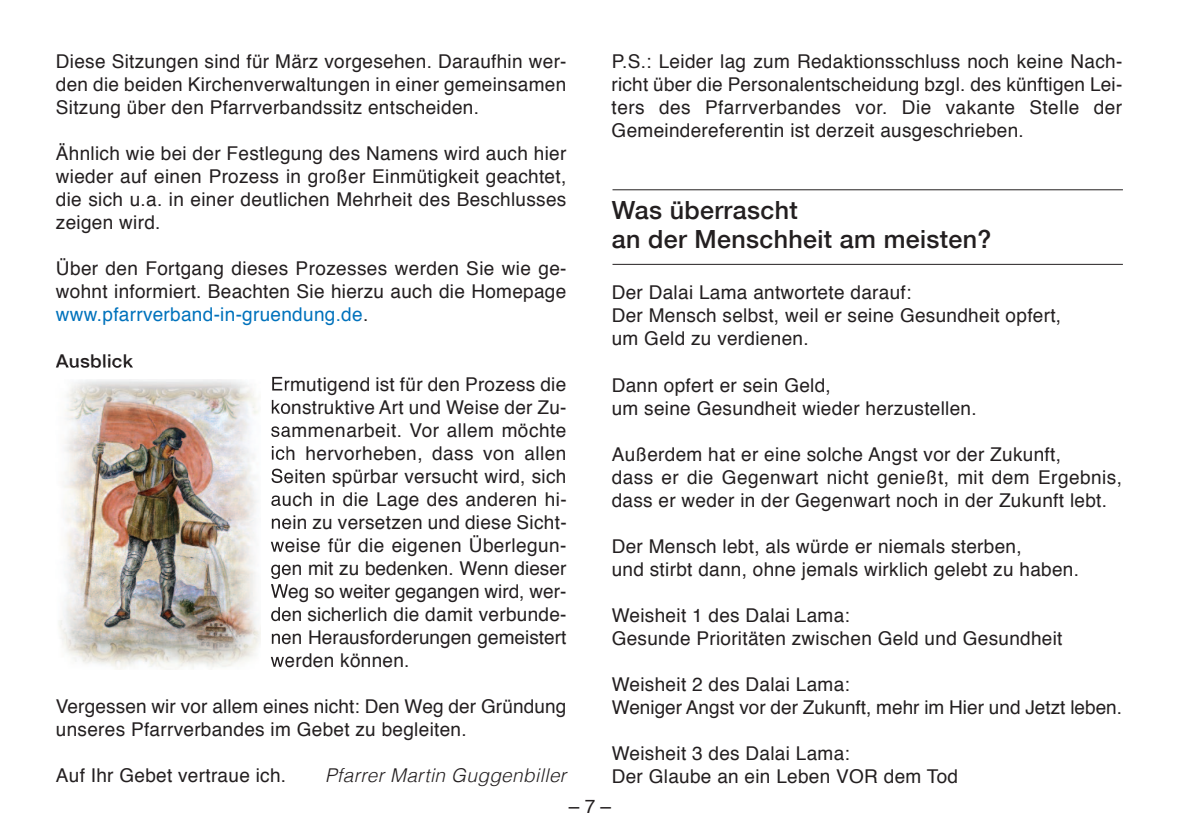
<style>
.page{position:relative;width:1191px;height:840px;background:#fff}
.page>*{position:absolute;margin:0;border:0;box-sizing:border-box;transform-origin:0 0}
.t1{font:500 25px/29px "Helvetica Neue";letter-spacing:.015em;color:#231f20}
.t2{font:19px/23px "Helvetica";letter-spacing:.015em;color:#231f20}
.t3{font:italic 300 19px "Helvetica";letter-spacing:.02em;color:#231f20}
.t4{font:500 19px "Helvetica Neue";letter-spacing:.015em;color:#231f20}
.s1{color:#0072bc}
</style>
<div class="page">
<hr style="left:612px;top:189px;width:511px;height:1px;background:#231f20">
<hr style="left:612px;top:264px;width:510px;height:1px;background:#231f20">
<img style="left:56px;top:365px;width:77px;height:2px">
<img style="left:272px;top:376px;width:15px;height:15px">
<img style="left:272px;top:399px;width:15px;height:14px">
<img style="left:271px;top:426px;width:16px;height:10px">
<img style="left:272px;top:446px;width:15px;height:13px">
<img style="left:271px;top:468px;width:16px;height:15px">
<img style="left:271px;top:495px;width:16px;height:10px">
<img style="left:272px;top:518px;width:15px;height:10px">
<img style="left:271px;top:541px;width:16px;height:10px">
<img style="left:271px;top:564px;width:16px;height:14px">
<img style="left:271px;top:584px;width:16px;height:14px">
<img style="left:271px;top:607px;width:16px;height:13px">
<img style="left:272px;top:633px;width:15px;height:10px">
<img style="left:271px;top:656px;width:16px;height:10px">
<img style="left:59px;top:379px;width:202px;height:289px">
<p class="t2" style="left:56px;top:51px;width:512px;text-align:justify">Diese Sitzungen sind für März vorgesehen. Daraufhin wer&shy;den die beiden Kirchenverwaltungen in einer gemeinsamen Sitzung über den Pfarrverbandssitz entscheiden.</p>
<p class="t2" style="left:56px;top:143px;width:512px;text-align:justify">Ähnlich wie bei der Festlegung des Namens wird auch hier wieder auf einen Prozess in großer Einmütigkeit geachtet, die sich u.a. in einer deutlichen Mehrheit des Beschlusses zeigen wird.</p>
<p class="t2" style="left:56px;top:258px;width:512px;text-align:justify">Über den Fortgang dieses Prozesses werden Sie wie ge&shy;wohnt informiert. Beachten Sie hierzu auch die Homepage <span class="s1">www.pfarrverband-in-gruendung.de</span>.</p>
<p class="t4" style="left:56px;top:349px;width:78px">Ausblick</p>
<p class="t2" style="left:271px;top:373px;width:297px;text-align:justify">Ermutigend ist für den Prozess die konstruktive Art und Weise der Zu&shy;sammenarbeit. Vor allem möchte ich hervorheben, dass von allen Seiten spürbar versucht wird, sich auch in die Lage des anderen hi&shy;nein zu versetzen und diese Sicht&shy;weise für die eigenen Überlegun&shy;gen mit zu bedenken. Wenn dieser Weg so weiter gegangen wird, wer&shy;den sicherlich die damit verbunde&shy;nen Herausforderungen gemeistert werden können.</p>
<p class="t2" style="left:56px;top:695px;width:512px">Vergessen wir vor allem eines nicht: Den Weg der Gründung unseres Pfarrverbandes im Gebet zu begleiten.</p>
<p class="t2" style="left:56px;top:764px;width:232px">Auf Ihr Gebet vertraue ich.</p>
<p class="t3" style="left:325px;top:766px;width:243px">Pfarrer Martin Guggenbiller</p>
<p class="t2" style="left:611px;top:51px;width:512px;text-align:justify">P.S.: Leider lag zum Redaktionsschluss noch keine Nach&shy;richt über die Personalentscheidung bzgl. des künftigen Lei&shy;ters des Pfarrverbandes vor. Die vakante Stelle der Gemeindereferentin ist derzeit ausgeschrieben.</p>
<h1 class="t1" style="left:612px;top:195px;width:381px">Was überrascht<br>an der Menschheit am meisten?</h1>
<p class="t2" style="left:612px;top:282px;width:451px">Der Dalai Lama antwortete darauf:<br>Der Mensch selbst, weil er seine Gesundheit opfert, um Geld zu verdienen.</p>
<p class="t2" style="left:612px;top:374px;width:366px">Dann opfert er sein Geld,<br>um seine Gesundheit wieder herzustellen.</p>
<p class="t2" style="left:612px;top:443px;width:512px">Außerdem hat er eine solche Angst vor der Zukunft,<br>dass er die Gegenwart nicht genießt, mit dem Ergebnis, dass er weder in der Gegenwart noch in der Zukunft lebt.</p>
<p class="t2" style="left:612px;top:535px;width:469px">Der Mensch lebt, als würde er niemals sterben,<br>und stirbt dann, ohne jemals wirklich gelebt zu haben.</p>
<p class="t2" style="left:612px;top:604px;width:452px">Weisheit 1 des Dalai Lama:<br>Gesunde Prioritäten zwischen Geld und Gesundheit</p>
<p class="t2" style="left:612px;top:673px;width:512px">Weisheit 2 des Dalai Lama:<br>Weniger Angst vor der Zukunft, mehr im Hier und Jetzt leben.</p>
<p class="t2" style="left:612px;top:742px;width:348px">Weisheit 3 des Dalai Lama:<br>Der Glaube an ein Leben VOR dem Tod</p>
<p class="t2" style="left:569px;top:795px;width:44px">–7–</p>
</div>
